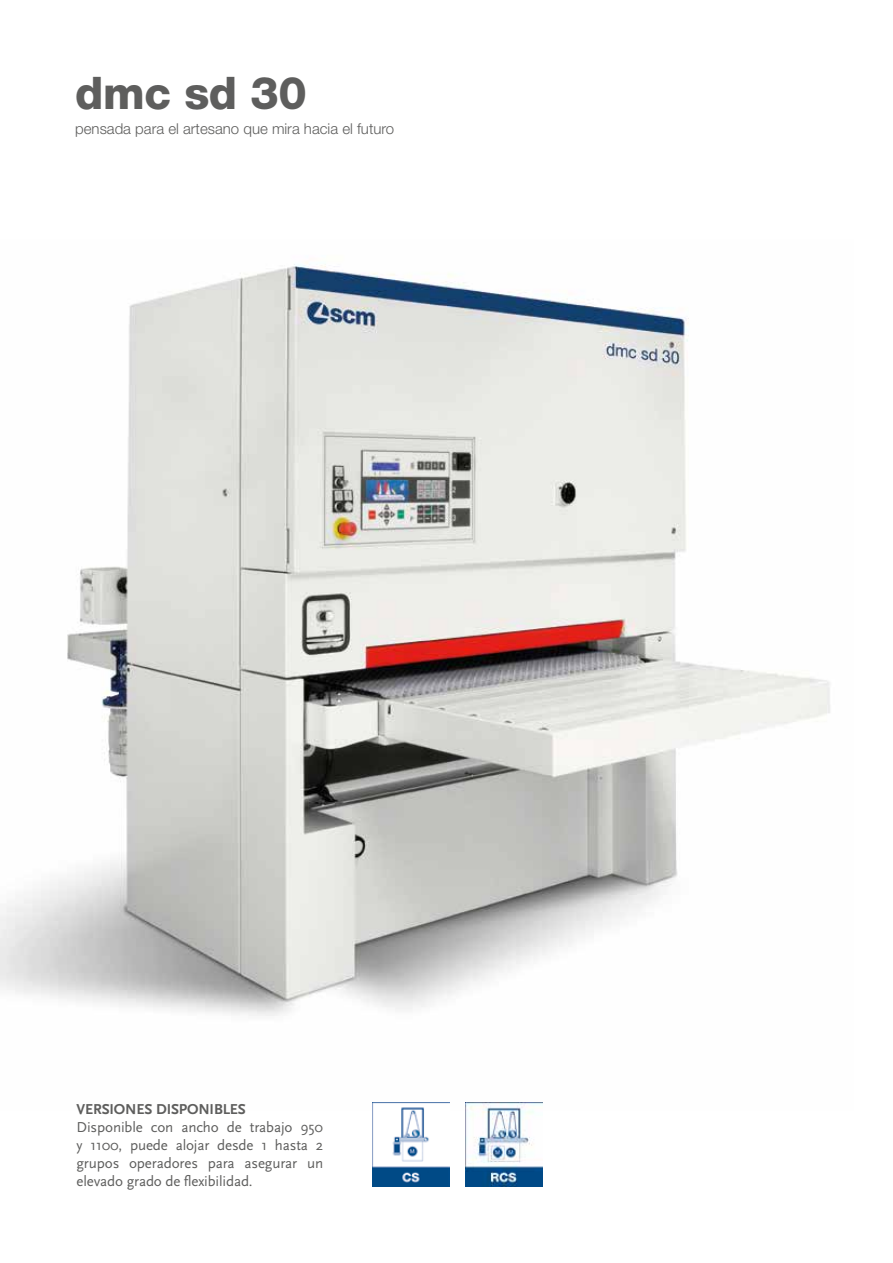
<style>
.page{position:relative;width:893px;height:1263px;background:#fff}
.page>*{position:absolute;margin:0;border:0;box-sizing:border-box;transform-origin:0 0}
.t1{font:800 45px "Helvetica Neue";letter-spacing:-.01em;color:#5e5e5d}
.t2{font:15px/18px "Scala Sans";letter-spacing:-.01em;color:#5e5e5d;text-align:justify}
.t3{font:300 15px "Helvetica Neue";color:#5e5e5d}
.t4{font:700 15px "Scala Sans LF";letter-spacing:-.01em;color:#5e5e5d}
</style>
<div class="page">
<img style="left:0;top:261px;width:830px;height:755px">
<img style="left:372px;top:1102px;width:78px;height:84px">
<img style="left:465px;top:1102px;width:78px;height:84px">
<h1 class="t1" style="left:75px;top:66px;width:233px">dmc sd 30</h1>
<p class="t3" style="left:75px;top:119px;width:321px">pensada para el artesano que mira hacia el futuro</p>
<p class="t4" style="left:77px;top:1101px;width:171px">VERSIONES DISPONIBLES</p>
<p class="t2" style="left:77px;top:1118px;width:248px">Disponible con ancho de trabajo 950 y 1100, puede alojar desde 1 hasta 2 grupos operadores para asegurar un elevado grado de flexibilidad.</p>
</div>
